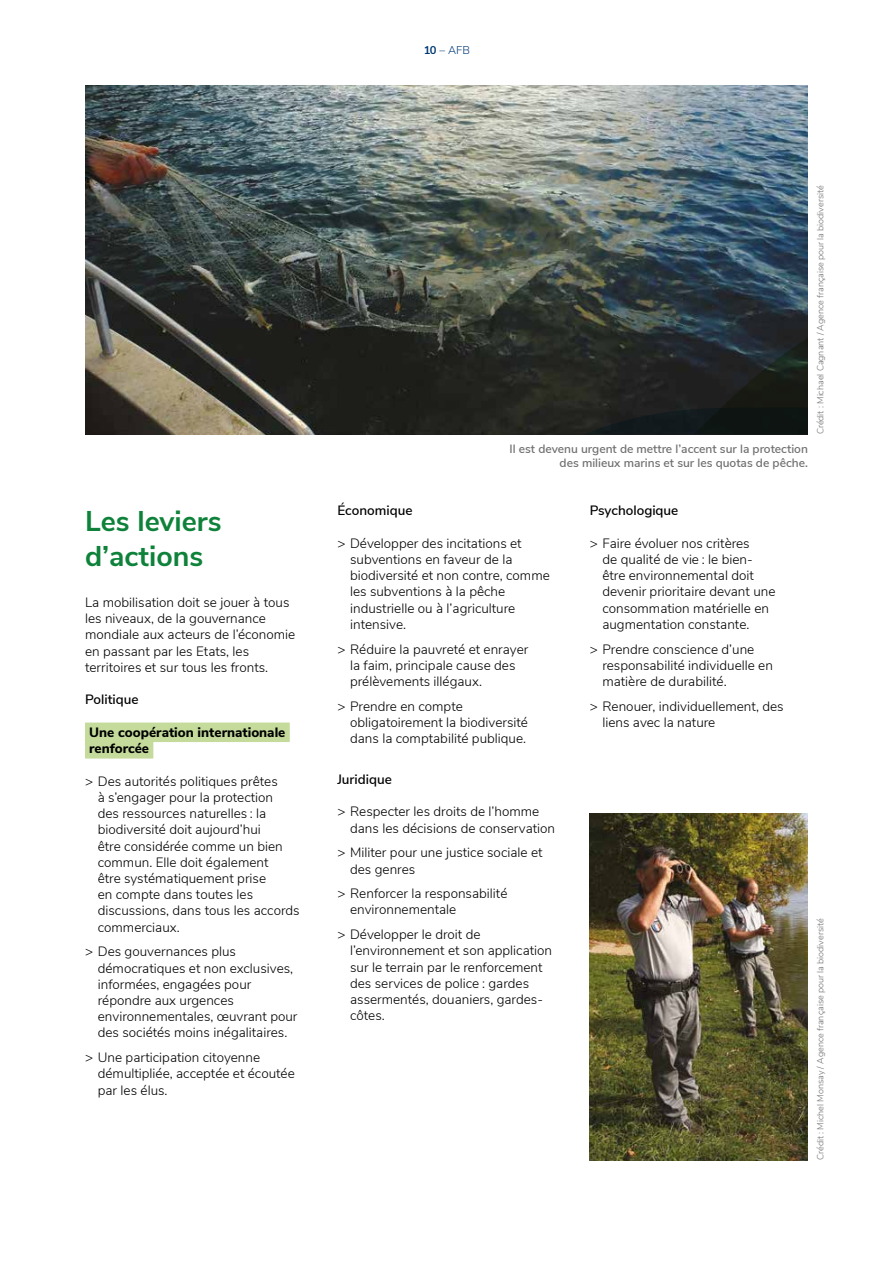
<style>
.page{position:relative;width:893px;height:1263px;background:#fff}
.page>*{position:absolute;margin:0;border:0;box-sizing:border-box;transform-origin:0 0}
.t1{font:700 28.5px/35.5px "Nunito Sans";color:#0e823a}
.t2{font:300 13.5px/16.2px "Nunito Sans";color:#000}
.t3{font:600 13.5px "Nunito Sans";color:#000}
.t4{font:800 13.5px/16.5px "Nunito Sans";color:#000}
.t5{font:600 12px/14.4px "Nunito Sans";color:#706f6f;text-align:right}
.t6{font:300 11.25px "Nunito Sans";color:#003a76}
.t7{font:300 9px "Nunito Sans";color:#706f6f}
.s1{font-weight:700}
</style>
<div class="page">
<img style="left:85px;top:85px;width:723px;height:349px">
<svg style="left:584px;top:338px;width:224px;height:96px;background:#1d2120"></svg>
<div style="left:85px;top:722px;width:205px;height:20px;background:#c4db9b"></div>
<div style="left:85px;top:739px;width:68px;height:19px;background:#c4db9b"></div>
<img style="left:590px;top:814px;width:218px;height:346px">
<p class="t6" style="left:423px;top:42px;width:48px"><span class="s1">10</span> – AFB</p>
<h1 class="t1" style="left:85px;top:501px;width:138px">Les leviers d’actions</h1>
<p class="t2" style="left:85px;top:593px;width:212px">La mobilisation doit se jouer à tous les niveaux, de la gouvernance mondiale aux acteurs de l’économie en passant par les Etats, les territoires et sur tous les fronts.</p>
<p class="t3" style="left:85px;top:690px;width:55px">Politique</p>
<p class="t4" style="left:89px;top:723px;width:198px">Une coopération internationale renforcée</p>
<p class="t2" style="left:98px;top:772px;width:203px;text-indent:-13px">&gt; Des autorités politiques prêtes<br>à s’engager pour la protection<br>des ressources naturelles : la biodiversité doit aujourd’hui<br>être considérée comme un bien commun. Elle doit également<br>être systématiquement prise<br>en compte dans toutes les discussions, dans tous les accords commerciaux.</p>
<p class="t2" style="left:98px;top:943px;width:201px;text-indent:-13px">&gt; Des gouvernances plus démocratiques et non exclusives, informées, engagées pour répondre aux urgences environnementales, œuvrant pour des sociétés moins inégalitaires.</p>
<p class="t2" style="left:98px;top:1048px;width:199px;text-indent:-13px">&gt; Une participation citoyenne démultipliée, acceptée et écoutée par les élus.</p>
<p class="t5" style="left:510px;top:441px;width:300px">Il est devenu urgent de mettre l’accent sur la protection des milieux marins et sur les quotas de pêche.</p>
<p class="t7" style="left:814px;top:434px;width:251px;rotate:-90deg">Crédit : Michael Cagnant / Agence française pour la biodiversité</p>
<p class="t3" style="left:337px;top:501px;width:77px">Économique</p>
<p class="t2" style="left:350px;top:534px;width:201px;text-indent:-13px">&gt; Développer des incitations et subventions en faveur de la biodiversité et non contre, comme les subventions à la pêche industrielle ou à l’agriculture intensive.</p>
<p class="t2" style="left:350px;top:640px;width:180px;text-indent:-13px">&gt; Réduire la pauvreté et enrayer la faim, principale cause des prélèvements illégaux.</p>
<p class="t2" style="left:350px;top:697px;width:179px;text-indent:-13px">&gt; Prendre en compte obligatoirement la biodiversité dans la comptabilité publique.</p>
<p class="t3" style="left:337px;top:769px;width:56px">Juridique</p>
<p class="t2" style="left:350px;top:803px;width:206px;text-indent:-13px">&gt; Respecter les droits de l’homme dans les décisions de conservation</p>
<p class="t2" style="left:350px;top:844px;width:194px;text-indent:-13px">&gt; Militer pour une justice sociale et des genres</p>
<p class="t2" style="left:350px;top:884px;width:159px;text-indent:-13px">&gt; Renforcer la responsabilité environnementale</p>
<p class="t2" style="left:350px;top:925px;width:204px;text-indent:-13px">&gt; Développer le droit de l’environnement et son application sur le terrain par le renforcement des services de police : gardes assermentés, douaniers, gardes&shy;côtes.</p>
<p class="t3" style="left:590px;top:501px;width:90px">Psychologique</p>
<p class="t2" style="left:602px;top:534px;width:175px;text-indent:-13px">&gt; Faire évoluer nos critères<br>de qualité de vie : le bien&shy;être environnemental doit devenir prioritaire devant une consommation matérielle en augmentation constante.</p>
<p class="t2" style="left:602px;top:640px;width:172px;text-indent:-13px">&gt; Prendre conscience d’une responsabilité individuelle en matière de durabilité.</p>
<p class="t2" style="left:602px;top:697px;width:183px;text-indent:-13px">&gt; Renouer, individuellement, des liens avec la nature</p>
<p class="t7" style="left:814px;top:1160px;width:243px;rotate:-90deg">Crédit : Michel Monsay / Agence française pour la biodiversité</p>
</div>
